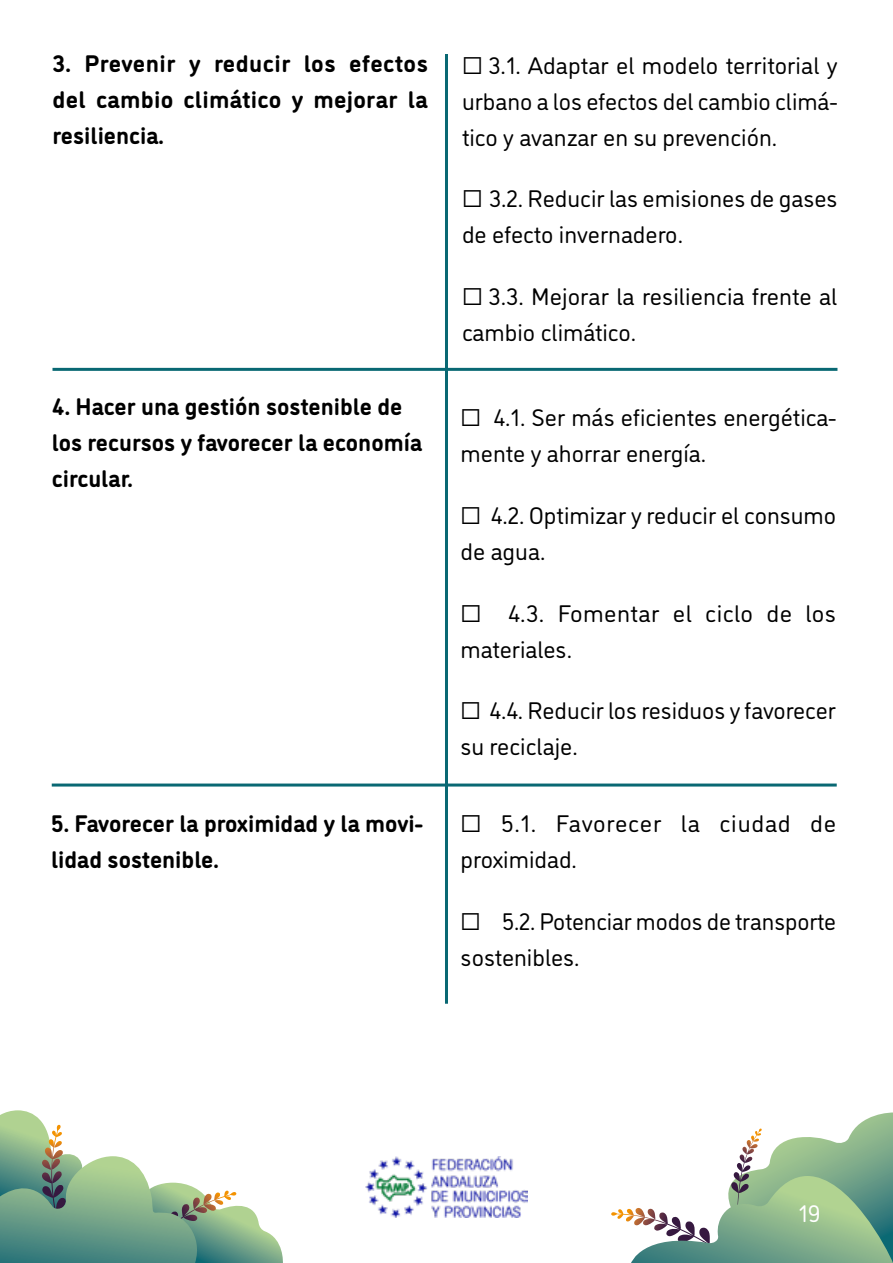
<style>
.page{position:relative;width:893px;height:1263px;background:#fff}
.page>*{position:absolute;margin:0;border:0;box-sizing:border-box;transform-origin:0 0}
.Body{font:24px/36px "DI Nosaur";color:#000}
.Body-2{font:700 24px/36px "DI Nosaur";color:#000}
.Body-3{font:24px/36px "DI Nosaur";letter-spacing:.02em;color:#000}
.t1{font:24px "DI Nosaur";color:#fff}
</style>
<div class="page">
<svg style="left:0;top:1110px;width:283px;height:153px"></svg>
<svg style="left:611px;top:1112px;width:282px;height:151px"></svg>
<img style="left:366px;top:1156px;width:161px;height:61px">
<hr style="left:52px;top:368px;width:785px;height:3px;background:#096873">
<hr style="left:52px;top:783px;width:785px;height:3px;background:#096873">
<hr style="left:445px;top:54px;width:3px;height:950px;background:#096873">
<p class="Body-2" style="left:52px;top:44px;width:377px;text-align:justify">3. Prevenir y reducir los efectos del cambio climático y mejorar la resiliencia.</p>
<p class="Body-2" style="left:52px;top:387px;width:372px">4. Hacer una gestión sostenible de los recursos y favorecer la economía circular.</p>
<p class="Body-2" style="left:51px;top:803px;width:373px">5. Favorecer la proximidad y la movi&shy;lidad sostenible.</p>
<p class="Body" style="left:462px;top:46px;width:377px;text-align:justify">☐ 3.1. Adaptar el modelo territorial y urbano a los efectos del cambio climá&shy;tico y avanzar en su prevención.</p>
<p class="Body" style="left:462px;top:179px;width:377px">☐ 3.2. Reducir las emisiones de gases de efecto invernadero.</p>
<p class="Body" style="left:462px;top:277px;width:377px">☐ 3.3. Mejorar la resiliencia frente al cambio climático.</p>
<p class="Body" style="left:461px;top:399px;width:377px">☐ 4.1. Ser más eficientes energética&shy;mente y ahorrar energía.</p>
<p class="Body" style="left:461px;top:496px;width:377px">☐ 4.2. Optimizar y reducir el consumo de agua.</p>
<p class="Body" style="left:461px;top:594px;width:377px">☐ 4.3. Fomentar el ciclo de los materiales.</p>
<p class="Body" style="left:461px;top:691px;width:377px">☐ 4.4. Reducir los residuos y favorecer su reciclaje.</p>
<p class="Body-3" style="left:461px;top:804px;width:377px">☐ 5.1. Favorecer la ciudad de proximidad.</p>
<p class="Body" style="left:461px;top:902px;width:377px">☐ 5.2. Potenciar modos de transporte sostenibles.</p>
<p class="t1" style="left:798px;top:1197px;width:24px">19</p>
</div>
